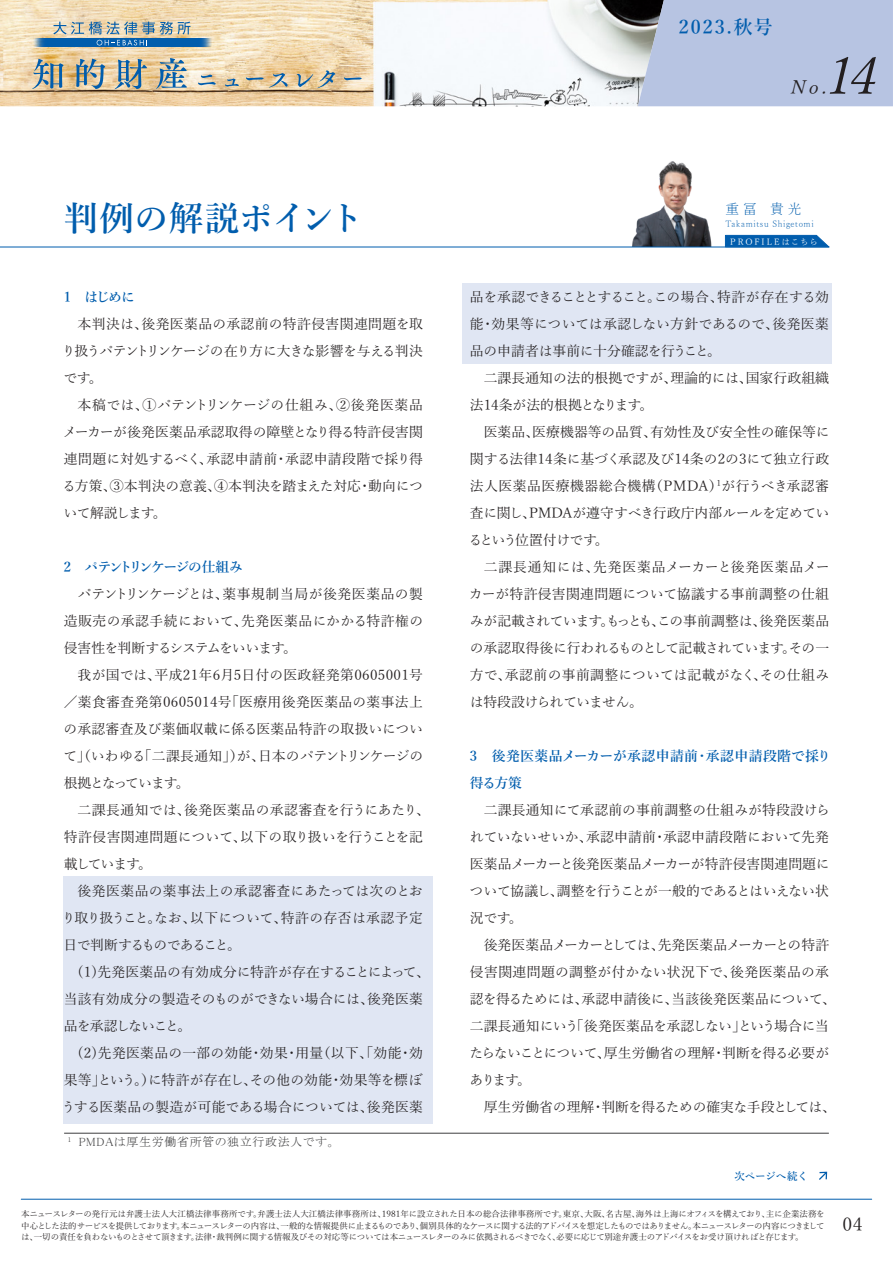
<style>
.page{position:relative;width:893px;height:1263px;background:#fff}
.page>*{position:absolute;margin:0;border:0;box-sizing:border-box;transform-origin:0 0}
.t1{font:italic 51.6px "Yu Mincho";color:#231f20}
.t2{font:600 34.5px "Yu Mincho";letter-spacing:-.005em;color:#015dad}
.t3{font:600 19.2px "Yu Mincho";letter-spacing:.105em;color:#015dad}
.t4{font:italic 18.3px "Yu Mincho";color:#231f20}
.t5{font:18px "Yu Mincho";color:#231f20}
.t6{font:13.8px/27px "Yu Mincho";letter-spacing:-.005em;color:#231f20;text-align:justify}
.t7{font:600 13.8px/27px "Yu Mincho";letter-spacing:.035em;color:#015dad}
.t8{font:13.8px "Yu Mincho";letter-spacing:-.03em;color:#231f20}
.t9{font:600 13.8px "Yu Mincho";letter-spacing:-.11em;color:#015dad}
.t10{font:600 13.8px "Yu Mincho";letter-spacing:-.025em;color:#015dad}
.t11{font:300 13.8px "Yu Mincho";color:#015dad}
.t12{font:12px "MS P Mincho";letter-spacing:.06em;color:#3e3e3f}
.t13{font:600 10.5px "Yu Mincho";letter-spacing:-.015em;color:#015dad}
.t14{font:8.55px/11.7px "Yu Mincho";letter-spacing:-.06em;color:#231f20;text-align:justify}
.t15{font:300 8.55px "Yu Mincho";letter-spacing:.08em;color:#015dad}
.t16{font:8.55px "Yu Mincho";letter-spacing:.215em;color:#fff}
</style>
<div class="page">
<hr style="left:21px;top:1199px;width:851px;height:1px;background:#015dad">
<img style="left:0;top:0;width:638px;height:106px">
<div style="left:638px;top:0;width:255px;height:106px;background:#b7c4e2"></div>
<svg style="left:32px;top:59px;width:31px;height:30px"></svg>
<svg style="left:76px;top:59px;width:29px;height:30px"></svg>
<svg style="left:114px;top:59px;width:33px;height:30px"></svg>
<svg style="left:156px;top:58px;width:31px;height:31px"></svg>
<svg style="left:198px;top:75px;width:18px;height:10px"></svg>
<svg style="left:225px;top:79px;width:14px;height:7px"></svg>
<svg style="left:246px;top:73px;width:42px;height:14px"></svg>
<svg style="left:297px;top:70px;width:38px;height:18px"></svg>
<svg style="left:344px;top:77px;width:18px;height:3px"></svg>
<div style="left:38px;top:38px;width:170px;height:9px;background:#7ca0b5"></div>
<div style="left:38px;top:38px;width:169px;height:9px;background:#6795b4"></div>
<div style="left:39px;top:38px;width:167px;height:9px;background:#4b83b1"></div>
<div style="left:40px;top:38px;width:165px;height:9px;background:#3477af"></div>
<div style="left:41px;top:38px;width:163px;height:9px;background:#236ead"></div>
<div style="left:42px;top:38px;width:161px;height:9px;background:#1667ad"></div>
<div style="left:43px;top:38px;width:159px;height:9px;background:#0d62ad"></div>
<div style="left:44px;top:38px;width:157px;height:9px;background:#015dad"></div>
<svg style="left:98px;top:45px;width:49px;height:1px"></svg>
<svg style="left:53px;top:21px;width:137px;height:24px"></svg>
<div style="left:463px;top:283px;width:369px;height:81px;background:#e0e6f3"></div>
<div style="left:63px;top:876px;width:369px;height:248px;background:#e0e6f3"></div>
<svg style="left:819px;top:1171px;width:9px;height:9px"></svg>
<svg style="left:725px;top:235px;width:105px;height:13px"></svg>
<img style="left:625px;top:161px;width:99px;height:86px">
<hr style="left:64px;top:1133px;width:765px;height:1px;background:#3e3e3f">
<hr style="left:0;top:247px;width:829px;height:1px;background:#015dad">
<h2 class="t2" style="left:64px;top:199px;width:302px">判例の解説ポイント</h2>
<p class="t10" style="left:64px;top:289px;width:73px">1　はじめに</p>
<p class="t6" style="left:62px;top:309px;width:363px;text-indent:16px">本判決は、後発医薬品の承認前の特許侵害関連問題を取り扱うパテントリンケージの在り方に大きな影響を与える判決です。</p>
<p class="t6" style="left:62px;top:390px;width:362px;text-indent:15px">本稿では、①パテントリンケージの仕組み、②後発医薬品メーカーが後発医薬品承認取得の障壁となり得る特許侵害関連問題に対処するべく、承認申請前・承認申請段階で採り得る方策、③本判決の意義、④本判決を踏まえた対応・動向について解説します。</p>
<p class="t9" style="left:64px;top:559px;width:181px">2　パテントリンケージの仕組み</p>
<p class="t6" style="left:64px;top:579px;width:361px;text-indent:14px">パテントリンケージとは、薬事規制当局が後発医薬品の製造販売の承認手続において、先発医薬品にかかる特許権の侵害性を判断するシステムをいいます。</p>
<p class="t6" style="left:63px;top:660px;width:361px;text-indent:14px">我が国では、平成21年6月5日付の医政経発第0605001号／薬食審査発第0605014号「医療用後発医薬品の薬事法上の承認審査及び薬価収載に係る医薬品特許の取扱いについて」（いわゆる「二課長通知」）が、日本のパテントリンケージの根拠となっています。</p>
<p class="t6" style="left:64px;top:795px;width:368px;text-align:left;text-indent:14px">二課長通知では、後発医薬品の承認審査を行うにあたり、特許侵害関連問題について、以下の取り扱いを行うことを記載しています。</p>
<p class="t6" style="left:62px;top:876px;width:363px;text-indent:16px">後発医薬品の薬事法上の承認審査にあたっては次のとおり取り扱うこと。なお、以下について、特許の存否は承認予定日で判断するものであること。</p>
<p class="t6" style="left:64px;top:957px;width:368px;text-align:left;text-indent:14px">(1)先発医薬品の有効成分に特許が存在することによって、当該有効成分の製造そのものができない場合には、後発医薬品を承認しないこと。</p>
<p class="t6" style="left:62px;top:1038px;width:363px;text-indent:16px">(2)先発医薬品の一部の効能・効果・用量（以下、「効能・効果等」という。）に特許が存在し、その他の効能・効果等を標ぼうする医薬品の製造が可能である場合については、後発医薬</p>
<p class="t12" style="left:68px;top:1136px;width:269px"><sup>1</sup> PMDAは厚生労働省所管の独立行政法人です。</p>
<h3 class="t3" style="left:679px;top:16px;width:96px">2023.秋号</h3>
<h1 class="t1" style="left:822px;top:29px;width:74px">14</h1>
<h3 class="t4" style="left:790px;top:70px;width:45px">No.</h3>
<p class="t11" style="left:725px;top:196px;width:78px">重冨 貴光</p>
<p class="t15" style="left:725px;top:216px;width:90px">Takamitsu Shigetomi</p>
<p class="t16" style="left:730px;top:234px;width:89px">PROFILEはこちら</p>
<p class="t6" style="left:470px;top:282px;width:361px">品を承認できることとすること。この場合、特許が存在する効能・効果等については承認しない方針であるので、後発医薬品の申請者は事前に十分確認を行うこと。</p>
<p class="t6" style="left:470px;top:363px;width:361px;text-indent:14px">二課長通知の法的根拠ですが、理論的には、国家行政組織法14条が法的根拠となります。</p>
<p class="t6" style="left:468px;top:417px;width:363px;text-indent:15px">医薬品、医療機器等の品質、有効性及び安全性の確保等に関する法律14条に基づく承認及び14条の2の3にて独立行政法人医薬品医療機器総合機構（PMDA）<sup>１</sup>が行うべき承認審査に関し、PMDAが遵守すべき行政庁内部ルールを定めているという位置付けです。</p>
<p class="t6" style="left:469px;top:552px;width:362px;text-indent:15px">二課長通知には、先発医薬品メーカーと後発医薬品メーカーが特許侵害関連問題について協議する事前調整の仕組みが記載されています。もっとも、この事前調整は、後発医薬品の承認取得後に行われるものとして記載されています。その一方で、承認前の事前調整については記載がなく、その仕組みは特段設けられていません。</p>
<p class="t7" style="left:470px;top:743px;width:363px">3　後発医薬品メーカーが承認申請前・承認申請段階で採り得る方策</p>
<p class="t6" style="left:470px;top:795px;width:362px;text-indent:14px">二課長通知にて承認前の事前調整の仕組みが特段設けられていないせいか、承認申請前・承認申請段階において先発医薬品メーカーと後発医薬品メーカーが特許侵害関連問題について協議し、調整を行うことが一般的であるとはいえない状況です。</p>
<p class="t6" style="left:469px;top:930px;width:368px;text-align:left;text-indent:14px">後発医薬品メーカーとしては、先発医薬品メーカーとの特許侵害関連問題の調整が付かない状況下で、後発医薬品の承認を得るためには、承認申請後に、当該後発医薬品について、二課長通知にいう「後発医薬品を承認しない」という場合に当たらないことについて、厚生労働省の理解・判断を得る必要があります。</p>
<p class="t8" style="left:484px;top:1094px;width:354px">厚生労働省の理解・判断を得るための確実な手段としては、</p>
<p class="t13" style="left:734px;top:1170px;width:75px">次ページへ続く</p>
<p class="t14" style="left:21px;top:1207px;width:805px">本ニュースレターの発行元は弁護士法人大江橋法律事務所です。弁護士法人大江橋法律事務所は、1981年に設立された日本の総合法律事務所です。東京、大阪、名古屋、海外は上海にオフィスを構えており、主に企業法務を中心とした法的サービスを提供しております。本ニュースレターの内容は、一般的な情報提供に止まるものであり、個別具体的なケースに関する法的アドバイスを想定したものではありません。本ニュースレターの内容につきましては、一切の責任を負わないものとさせて頂きます。法律・裁判例に関する情報及びその対応等については本ニュースレターのみに依拠されるべきでなく、必要に応じて別途弁護士のアドバイスをお受け頂ければと存じます。</p>
<h3 class="t5" style="left:842px;top:1207px;width:22px">04</h3>
</div>
